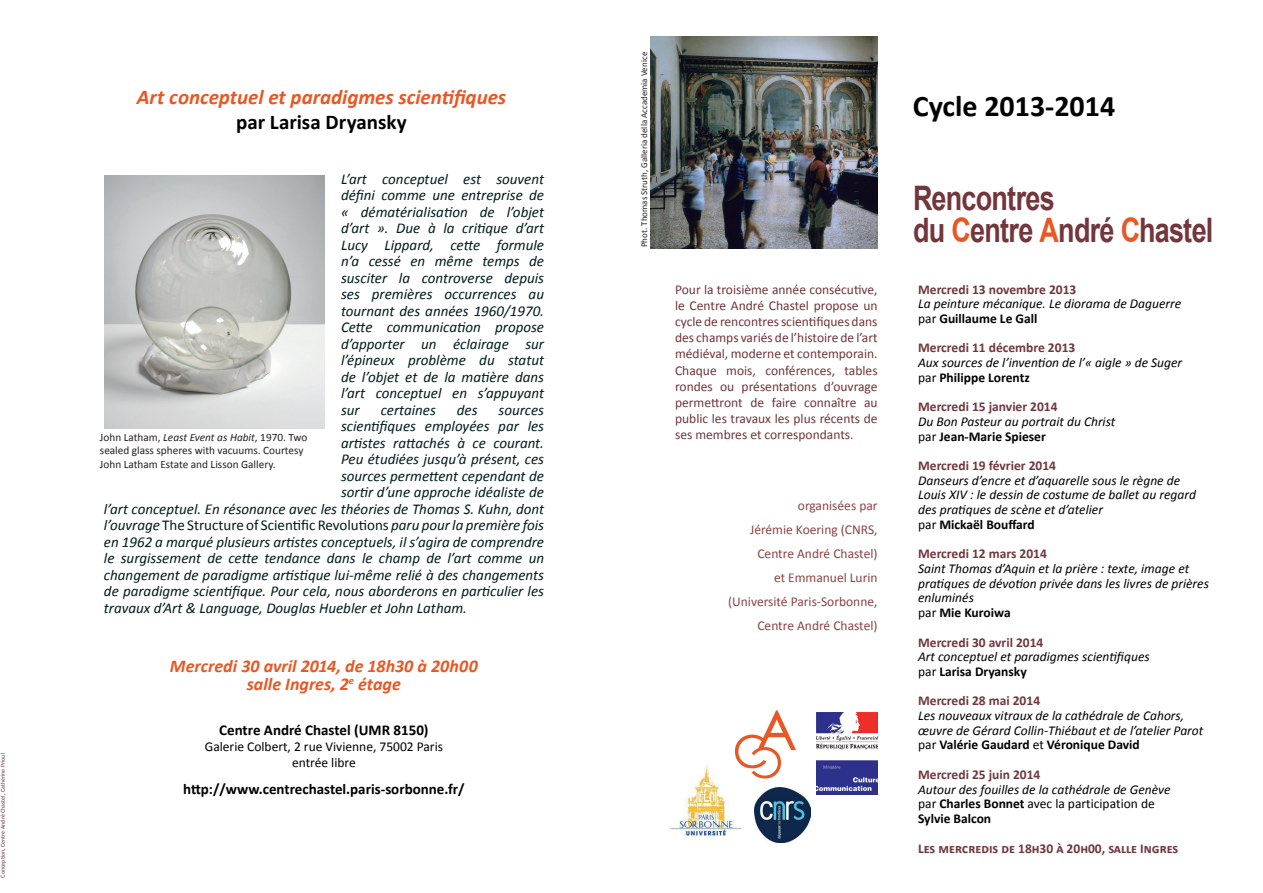
<style>
.page{position:relative;width:1263px;height:893px;background:#fff}
.page>*{position:absolute;margin:0;border:0;box-sizing:border-box;transform-origin:0 0}
.t1{font:700 33.75px/32.4px "Arial";letter-spacing:-.03em;color:#72363b;scale:.8 1}
.t2{font:700 30px "Calibri";color:#000}
.t3{font:italic 700 21px "Calibri";letter-spacing:-.005em;color:#e95723}
.t4{font:700 21px "Calibri";color:#000}
.t5{font:italic 700 18px/18px "Calibri";color:#e95723;text-align:center}
.t6{font:italic 15px/16.5px "Calibri";color:#011c1d;text-align:justify}
.t7{font:700 15px "Calibri";color:#000101}
.t8{font:15px "Calibri";color:#011c1d}
.t9{font:italic 13.5px/14.7px "Calibri";color:#020001}
.t10{font:13.5px/16.2px "Calibri";color:#6f3439;text-align:justify}
.t11{font:700 13.5px "Calibri";color:#6f373c}
.t12{font:13.5px/24px "Calibri";color:#8b4344;text-align:right}
.t13{font:13.5px/16.2px "Calibri";color:#000101;text-align:center}
.t14{font:11.25px/13.5px "Calibri";color:#231f20}
.t15{font:9px "Calibri";color:#231f20}
.t16{font:6px "Calibri";color:#6f3439}
.s1{font-style:italic}
.s2{color:#e95723}
.s3{font-style:normal}
.s4{font-weight:700;font-style:normal}
</style>
<div class="page">
<img style="left:755px;top:787px;width:55px;height:55px">
<img style="left:669px;top:764px;width:73px;height:72px">
<img style="left:650px;top:36px;width:228px;height:213px">
<img style="left:104px;top:176px;width:220px;height:252px">
<img style="left:817px;top:712px;width:60px;height:82px">
<img style="left:736px;top:710px;width:60px;height:68px">
<p class="t16" style="left:-1px;top:878px;width:126px;rotate:-90deg">Conception, Centre André Chastel, Catherine Prioul</p>
<h3 class="t3" style="left:137px;top:84px;width:371px">Art conceptuel et paradigmes scientifiques</h3>
<h3 class="t4" style="left:236px;top:109px;width:172px">par Larisa Dryansky</h3>
<p class="t6" style="left:341px;top:170px;width:205px">L’art conceptuel est souvent défini comme une entreprise de « dématérialisation de l’objet d’art ». Due à la critique d’art Lucy Lippard, cette formule n’a cessé en même temps de susciter la controverse depuis ses premières occurrences au tournant des années 1960/1970.<br>Cette communication propose d’apporter un éclairage sur l’épineux problème du statut de l’objet et de la matière dans l’art conceptuel en s’appuyant sur</p>
<p class="t6" style="left:381px;top:401px;width:57px">certaines</p>
<p class="t6" style="left:457px;top:401px;width:22px">des</p>
<p class="t6" style="left:499px;top:401px;width:47px">sources</p>
<p class="t6" style="left:341px;top:417px;width:205px">scientifiques employées par les</p>
<p class="t6" style="left:341px;top:434px;width:205px">artistes rattachés à ce courant.</p>
<p class="t6" style="left:341px;top:450px;width:205px">Peu étudiées jusqu’à présent, ces</p>
<p class="t6" style="left:341px;top:467px;width:205px">sources permettent cependant de</p>
<p class="t6" style="left:341px;top:483px;width:205px">sortir d’une approche idéaliste de</p>
<p class="t6" style="left:104px;top:500px;width:442px">l’art conceptuel. En résonance avec les théories de Thomas S. Kuhn, dont</p>
<p class="t8" style="left:104px;top:516px;width:442px"><span class="s1">l’ouvrage</span> The Structure of Scientific Revolutions <span class="s1">paru pour la première fois</span></p>
<p class="t6" style="left:104px;top:533px;width:442px">en 1962 a marqué plusieurs artistes conceptuels, il s’agira de comprendre</p>
<p class="t6" style="left:104px;top:549px;width:442px">le surgissement de cette tendance dans le champ de l’art comme un</p>
<p class="t6" style="left:104px;top:566px;width:442px">changement de paradigme artistique lui-même relié à des changements</p>
<p class="t6" style="left:104px;top:582px;width:442px">de paradigme scientifique. Pour cela, nous aborderons en particulier les</p>
<p class="t6" style="left:104px;top:599px;width:365px">travaux d’Art &amp; Language, Douglas Huebler et John Latham.</p>
<p class="t14" style="left:100px;top:430px;width:209px">John Latham, <span class="s1">Least Event as Habit</span>, 1970. Two sealed glass spheres with vacuums. Courtesy<br>John Latham Estate and Lisson Gallery.</p>
<p class="t5" style="left:170px;top:656px;width:309px">Mercredi 30 avril 2014, de 18h30 à 20h00 salle Ingres, 2<sup>e</sup> étage</p>
<p class="t7" style="left:219px;top:720px;width:211px">Centre André Chastel (UMR 8150)</p>
<p class="t13" style="left:205px;top:738px;width:240px">Galerie Colbert, 2 rue Vivienne, 75002 Paris entrée libre</p>
<p class="t7" style="left:183px;top:780px;width:283px">http://www.centrechastel.paris-sorbonne.fr/</p>
<p class="t15" style="left:639px;top:247px;width:197px;rotate:-90deg">Phot. Thomas Struth, Galleria della Accademia Venice</p>
<p class="t10" style="left:675px;top:280px;width:204px">Pour la troisième année consécutive, le Centre André Chastel propose un cycle de rencontres scientifiques dans des champs variés de l’histoire de l’art médiéval, moderne et contemporain.<br>Chaque mois, conférences, tables rondes ou présentations d’ouvrage permettront de faire connaître au public les travaux les plus récents de ses membres et correspondants.</p>
<p class="t12" style="left:728px;top:493px;width:151px">organisées par<br>Jérémie Koering (CNRS,<br>Centre André Chastel)<br>et Emmanuel Lurin (Université Paris-Sorbonne,<br>Centre André Chastel)</p>
<h2 class="t2" style="left:913px;top:88px;width:204px">Cycle 2013-2014</h2>
<h1 class="t1" style="left:913px;top:183px;width:377px">Rencontres<br>du <span class="s2">C</span>entre <span class="s2">A</span>ndré <span class="s2">C</span>hastel</h1>
<p class="t11" style="left:918px;top:281px;width:160px">Mercredi 13 novembre 2013</p>
<p class="t9" style="left:918px;top:296px;width:265px">La peinture mécanique. Le diorama de Daguerre <span class="s3">par</span> <span class="s4">Guillaume Le Gall</span></p>
<p class="t11" style="left:918px;top:340px;width:159px">Mercredi 11 décembre 2013</p>
<p class="t9" style="left:918px;top:355px;width:266px">Aux sources de l’invention de l’« aigle » de Suger <span class="s3">par</span> <span class="s4">Philippe Lorentz</span></p>
<p class="t11" style="left:918px;top:398px;width:141px">Mercredi 15 janvier 2014</p>
<p class="t9" style="left:918px;top:413px;width:199px">Du Bon Pasteur au portrait du Christ <span class="s3">par</span> <span class="s4">Jean-Marie Spieser</span></p>
<p class="t11" style="left:918px;top:457px;width:139px">Mercredi 19 février 2014</p>
<p class="t9" style="left:918px;top:472px;width:279px">Danseurs d’encre et d’aquarelle sous le règne de Louis XIV : le dessin de costume de ballet au regard des pratiques de scène et d’atelier<br><span class="s3">par</span> <span class="s4">Mickaël Bouffard</span></p>
<p class="t11" style="left:918px;top:545px;width:130px">Mercredi 12 mars 2014</p>
<p class="t9" style="left:918px;top:560px;width:292px">Saint Thomas d’Aquin et la prière : texte, image et pratiques de dévotion privée dans les livres de prières enluminés<br><span class="s3">par</span> <span class="s4">Mie Kuroiwa</span></p>
<p class="t11" style="left:918px;top:634px;width:127px">Mercredi 30 avril 2014</p>
<p class="t9" style="left:918px;top:649px;width:233px">Art conceptuel et paradigmes scientifiques <span class="s3">par</span> <span class="s4">Larisa Dryansky</span></p>
<p class="t11" style="left:918px;top:692px;width:124px">Mercredi 28 mai 2014</p>
<p class="t9" style="left:918px;top:708px;width:287px">Les nouveaux vitraux de la cathédrale de Cahors, œuvre de Gérard Collin-Thiébaut et de l’atelier Parot <span class="s3">par</span> <span class="s4">Valérie Gaudard</span> <span class="s3">et</span> <span class="s4">Véronique David</span></p>
<p class="t11" style="left:918px;top:766px;width:124px">Mercredi 25 juin 2014</p>
<p class="t9" style="left:918px;top:781px;width:254px">Autour des fouilles de la cathédrale de Genève <span class="s3">par</span> <span class="s4">Charles Bonnet</span> <span class="s3">avec la participation de<br></span><span class="s4">Sylvie Balcon</span></p>
<p class="t11" style="left:918px;top:840px;width:262px">Les mercredis de 18h30 à 20h00, salle Ingres</p>
</div>
